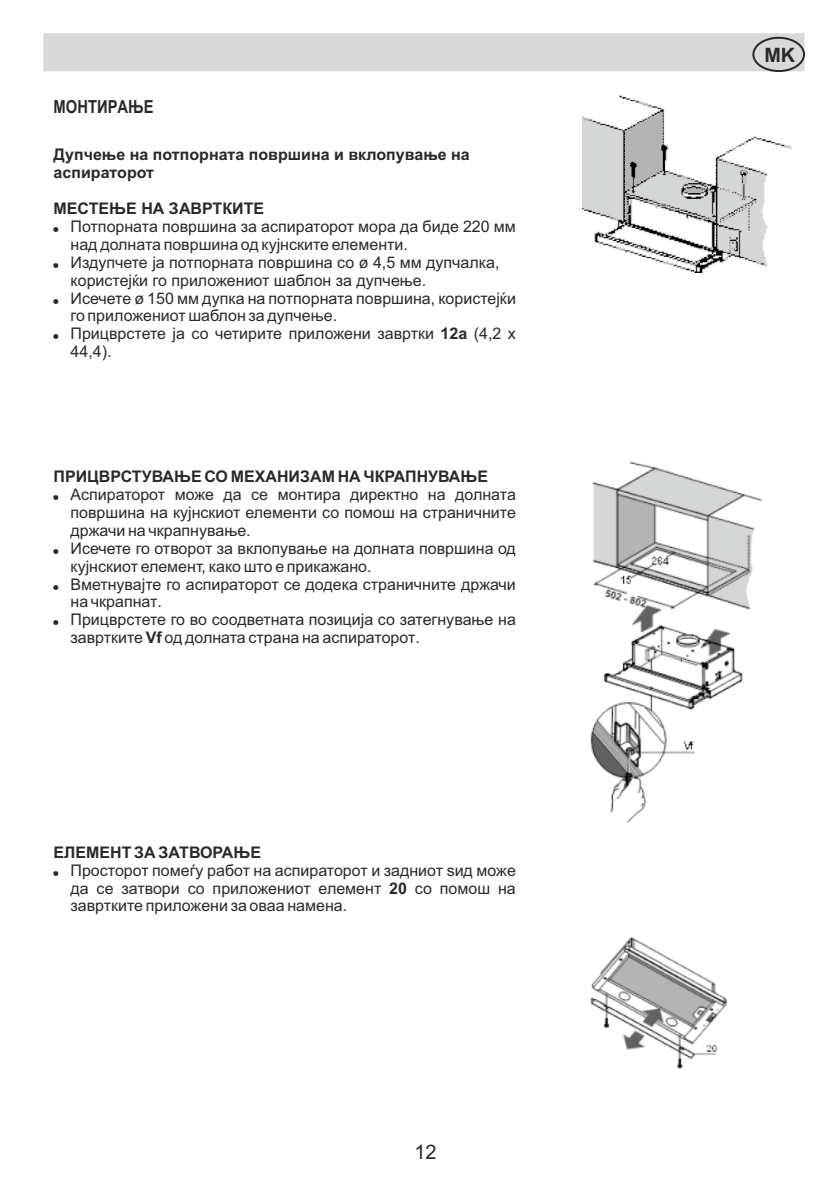
<style>
.page{position:relative;width:840px;height:1191px;background:#fff}
.page>*{position:absolute;margin:0;border:0;box-sizing:border-box;transform-origin:0 0}
.t1{font:20px "Arial";color:#292929}
.t2{font:700 19.8px "Arial";color:#292929}
.t3{font:700 18px "Arial Narrow";color:#292929}
.t4{font:16px/17.8px "Arial";color:#292929}
.t5{font:700 16px/17.8px "Arial";color:#292929}
.s1{font-weight:700}
.s2{color:#fff}
</style>
<div class="page">
<img style="left:582px;top:96px;width:210px;height:176px">
<img style="left:590px;top:461px;width:172px;height:362px">
<img style="left:590px;top:937px;width:137px;height:132px">
<div style="left:43px;top:33px;width:761px;height:38px;background:#d9d9d9"></div>
<div style="left:752px;top:37px;width:52px;height:35px;border:2px solid #292929;border-radius:50%"></div>
<p class="t3" style="left:54px;top:99px;width:102px">МОНТИРАЊЕ</p>
<p class="t5" style="left:54px;top:147px;width:417px">Дупчење на потпорната површина и вклопување на аспираторот</p>
<p class="t4" style="left:70px;top:201px;width:446px;text-indent:-17px"><span class="s1">МЕСТЕЊЕ НА ЗАВРТКИТЕ<br></span>Потпорната површина за аспираторот мора да биде 220 мм над долната површина од кујнските елементи.<br>Издупчете ја потпорната површина со ø 4,5 мм дупчалка, користејќи го приложениот шаблон за дупчење.<span class="s2">,,,,,<br></span>Исечете ø 150 мм дупка на потпорната површина, користејќи го приложениот шаблон за дупчење.<br>Прицврстете ја со четирите приложени завртки <span class="s1">12a</span> (4,2 x 44,4).</p>
<p class="t4" style="left:70px;top:469px;width:446px;text-indent:-17px"><span class="s1">ПРИЦВРСТУВАЊЕ СО МЕХАНИЗАМ НА ЧКРАПНУВАЊЕ </span>Аспираторот може да се монтира директно на долната површина на кујнскиот елементи со помош на страничните држачи на чкрапнување.<br>Исечете го отворот за вклопување на долната површина од кујнскиот елемент, како што е прикажано.<br>Вметнувајте го аспираторот се додека страничните држачи на чкрапнат.<br>Прицврстете го во соодветната позиција со затегнување на завртките <span class="s1">Vf</span> од долната страна на аспираторот.</p>
<p class="t4" style="left:70px;top:844px;width:446px;text-indent:-17px"><span class="s1">ЕЛЕМЕНТ ЗА ЗАТВОРАЊЕ<br></span>Просторот помеѓу работ на аспираторот и задниот ѕид може да се затвори со приложениот елемент <span class="s1">20</span> со помош на завртките приложени за оваа намена.</p>
<p class="t1" style="left:414px;top:1144px;width:24px">12</p>
<p class="t2" style="left:764px;top:47px;width:32px">MK</p>
</div>
